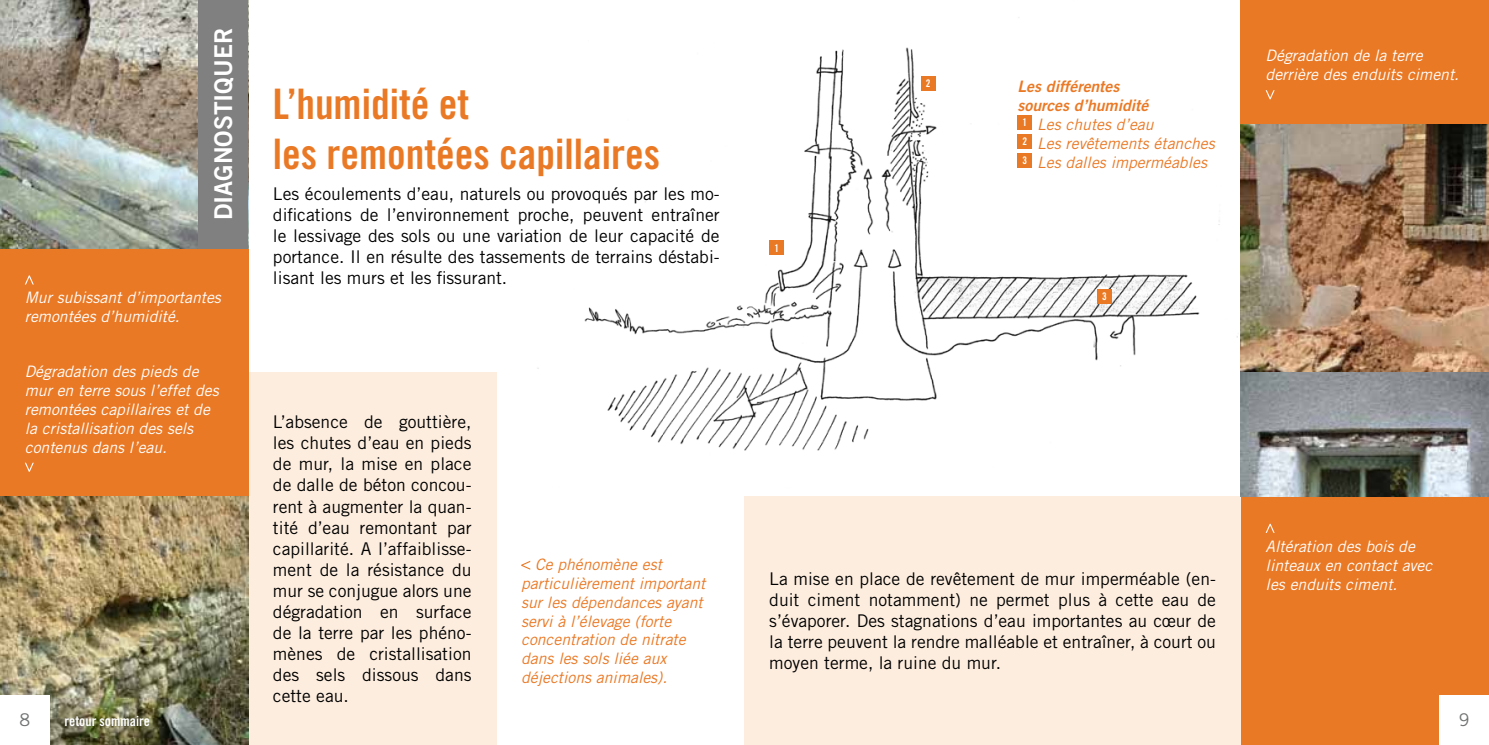
<style>
.page{position:relative;width:1489px;height:745px;background:#fff}
.page>*{position:absolute;margin:0;border:0;box-sizing:border-box;transform-origin:0 0}
.t1{font:42px/50.4px "Trade Gothic LT Std Bd Cn 20";color:#ea7925}
.t2{font:24.5px "Trade Gothic LT Std Bd 2";color:#fff}
.t3{font:17.5px/21px "Trade Gothic LT Std";color:#000;text-align:justify}
.t4{font:17.5px "Trade Gothic LT Std";color:#707172}
.t5{font:italic 15.75px/18.9px "Trade Gothic LT Std";color:#fff}
.t6{font:italic 15.75px/18.9px "Trade Gothic LT Std";color:#ea7925}
.t7{font:15.75px/18.9px "Trade Gothic LT Std Bd 2 Obl";color:#ea7925}
.t8{font:14px "Trade Gothic LT Std Bd Cn 20";color:#fff}
.t9{font:10.5px "Trade Gothic LT Std Bd Cn 20";color:#fff}
</style>
<div class="page">
<img style="left:496px;top:17px;width:742px;height:475px">
<div style="left:1240px;top:0;width:248px;height:744px;background:#ea7925"></div>
<div style="left:744px;top:496px;width:496px;height:248px;background:#fdedde"></div>
<div style="left:248px;top:372px;width:248px;height:372px;background:#fdedde"></div>
<div style="left:0;top:0;width:248px;height:744px;background:#ea7925"></div>
<img style="left:0;top:496px;width:248px;height:248px">
<img style="left:0;top:0;width:198px;height:248px">
<img style="left:1240px;top:124px;width:248px;height:372px">
<div style="left:0;top:694px;width:50px;height:50px;background:#fff"></div>
<div style="left:1439px;top:694px;width:49px;height:50px;background:#fff"></div>
<svg style="left:1266px;top:523px;width:8px;height:9px"></svg>
<svg style="left:25px;top:462px;width:9px;height:9px"></svg>
<div style="left:1017px;top:115px;width:15px;height:15px;background:#ea7925"></div>
<div style="left:1017px;top:134px;width:15px;height:15px;background:#ea7925"></div>
<div style="left:1017px;top:153px;width:15px;height:15px;background:#ea7925"></div>
<div style="left:198px;top:0;width:50px;height:248px;background:#808080"></div>
<svg style="left:25px;top:275px;width:9px;height:9px"></svg>
<svg style="left:521px;top:561px;width:9px;height:8px"></svg>
<svg style="left:1265px;top:90px;width:9px;height:9px"></svg>
<div style="left:769px;top:240px;width:15px;height:15px;background:#ea7925"></div>
<div style="left:920px;top:76px;width:15px;height:15px;background:#ea7925"></div>
<div style="left:1096px;top:289px;width:15px;height:14px;background:#ea7925"></div>
<h2 class="t2" style="left:208px;top:220px;width:193px;rotate:-90deg">DIAGNOSTIQUER</h2>
<p class="t5" style="left:25px;top:288px;width:197px">Mur subissant d’importantes remontées d’humidité.</p>
<p class="t5" style="left:25px;top:362px;width:195px">Dégradation des pieds de mur en terre sous l’effet des remontées capillaires et de la cristallisation des sels contenus dans l’eau.</p>
<h1 class="t1" style="left:273px;top:78px;width:389px">L’humidité et<br>les remontées capillaires</h1>
<p class="t3" style="left:273px;top:183px;width:448px">Les écoulements d’eau, naturels ou provoqués par les mo&shy;difications de l’environnement proche, peuvent entraîner le lessivage des sols ou une variation de leur capacité de portance. Il en résulte des tassements de terrains déstabi&shy;lisant les murs et les fissurant.</p>
<p class="t3" style="left:273px;top:411px;width:200px">L’absence de gouttière, les chutes d’eau en pieds de mur, la mise en place de dalle de béton concou&shy;rent à augmenter la quan&shy;tité d’eau remontant par capillarité. A l’affaiblisse&shy;ment de la résistance du mur se conjugue alors une dégradation en surface de la terre par les phéno&shy;mènes de cristallisation des sels dissous dans cette eau.</p>
<p class="t6" style="left:521px;top:554px;width:186px;text-indent:14px">Ce phénomène est particulièrement important sur les dépendances ayant servi à l’élevage (forte concentration de nitrate dans les sols liée aux déjections animales).</p>
<p class="t9" style="left:774px;top:241px;width:6px">1</p>
<p class="t9" style="left:925px;top:77px;width:6px">2</p>
<p class="t7" style="left:1017px;top:77px;width:132px">Les différentes sources d’humidité</p>
<p class="t6" style="left:1022px;top:115px;width:194px"><sup>1</sup> Les chutes d’eau<br><sup>2</sup> Les revêtements étanches<br><sup>3</sup> Les dalles imperméables</p>
<p class="t9" style="left:1101px;top:290px;width:6px">3</p>
<p class="t3" style="left:769px;top:567px;width:448px">La mise en place de revêtement de mur imperméable (en&shy;duit ciment notamment) ne permet plus à cette eau de s’évaporer. Des stagnations d’eau importantes au cœur de la terre peuvent la rendre malléable et entraîner, à court ou moyen terme, la ruine du mur.</p>
<p class="t5" style="left:1265px;top:47px;width:195px">Dégradation de la terre derrière des enduits ciment.</p>
<p class="t5" style="left:1265px;top:536px;width:168px">Altération des bois de linteaux en contact avec les enduits ciment.</p>
<p class="t4" style="left:19px;top:709px;width:12px">8</p>
<p class="t4" style="left:1458px;top:709px;width:12px">9</p>
<p class="t8" style="left:64px;top:712px;width:87px">retour sommaire</p>
</div>
